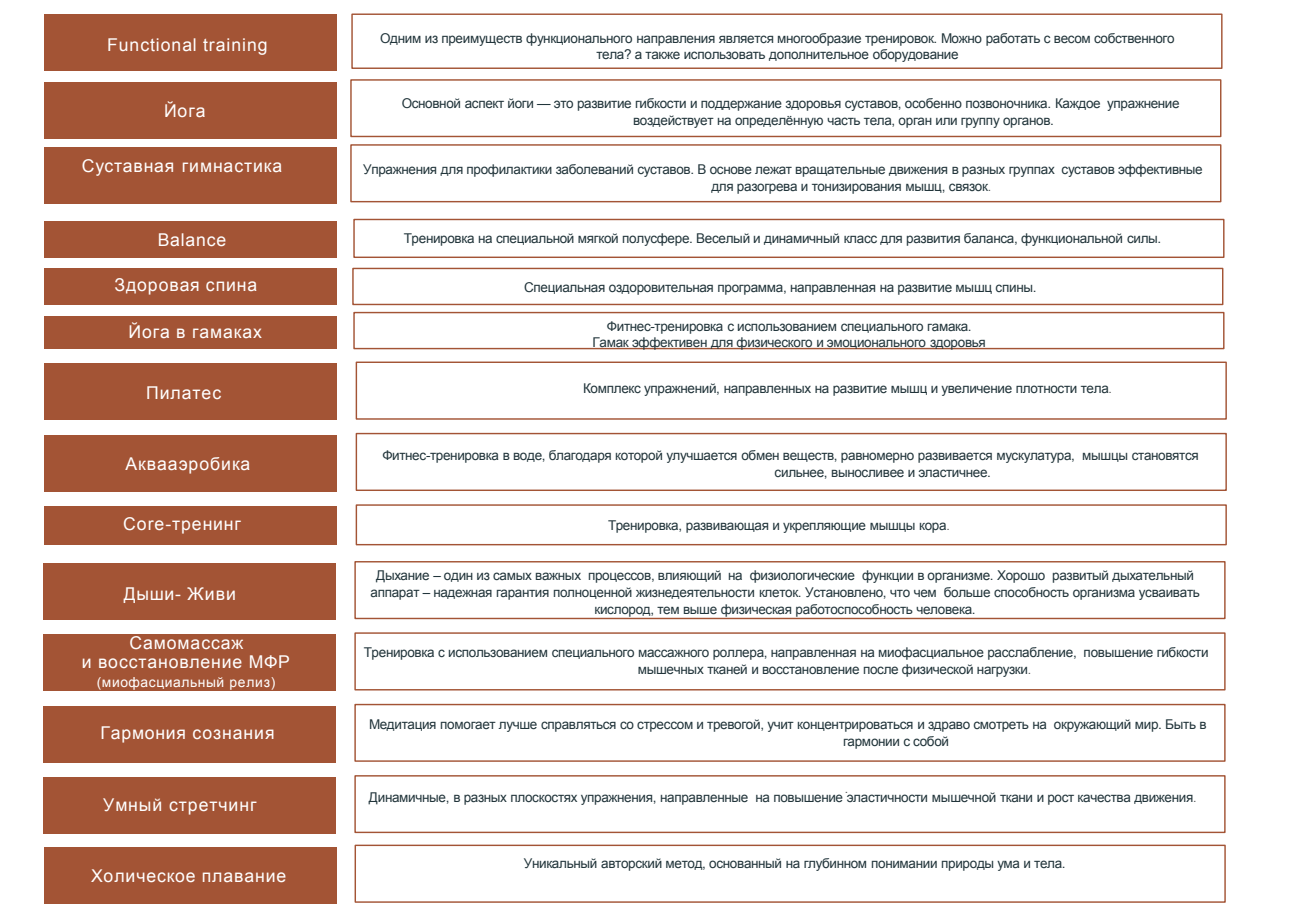
<style>
.page{position:relative;width:1289px;height:919px;background:#fff}
.page>*{position:absolute;margin:0;border:0;box-sizing:border-box;transform-origin:0 0}
.t1{font:17.7px "Arial";letter-spacing:.05em;color:#fff}
.t2{font:13.8px "Arial";letter-spacing:.04em;color:#fff}
.t3{font:13.5px/17px "Arial";letter-spacing:-.025em;color:#22353b}
.t4{font:12.3px "Arial";color:#585b5c}
.s1{font-size:12.3px;color:#585b5c}
</style>
<div class="page">
<div style="left:45px;top:14px;width:292px;height:57px;background:#a35435"></div>
<div style="left:45px;top:847px;width:292px;height:57px;background:#a35435"></div>
<div style="left:45px;top:82px;width:292px;height:57px;background:#a35435"></div>
<div style="left:45px;top:147px;width:292px;height:56px;background:#a35435"></div>
<div style="left:45px;top:221px;width:292px;height:37px;background:#a35435"></div>
<div style="left:45px;top:316px;width:292px;height:33px;background:#a35435"></div>
<div style="left:45px;top:364px;width:292px;height:56px;background:#a35435"></div>
<div style="left:45px;top:435px;width:292px;height:57px;background:#a35435"></div>
<div style="left:45px;top:506px;width:292px;height:38px;background:#a35435"></div>
<div style="left:43px;top:563px;width:292px;height:57px;background:#a35435"></div>
<div style="left:43px;top:634px;width:292px;height:57px;background:#a35435"></div>
<div style="left:43px;top:706px;width:292px;height:56px;background:#a35435"></div>
<div style="left:43px;top:777px;width:292px;height:57px;background:#a35435"></div>
<div style="left:351px;top:13px;width:871px;height:56px;border:1px solid #a35435"></div>
<div style="left:350px;top:144px;width:871px;height:58px;border:1px solid #a35435"></div>
<div style="left:353px;top:219px;width:871px;height:39px;border:1px solid #a35435"></div>
<div style="left:353px;top:312px;width:871px;height:37px;border:1px solid #a35435"></div>
<div style="left:355px;top:361px;width:871px;height:59px;border:1px solid #a35435"></div>
<div style="left:355px;top:433px;width:871px;height:58px;border:1px solid #a35435"></div>
<div style="left:355px;top:504px;width:871px;height:41px;border:1px solid #a35435"></div>
<div style="left:354px;top:561px;width:871px;height:58px;border:1px solid #a35435"></div>
<div style="left:354px;top:632px;width:871px;height:58px;border:1px solid #a35435"></div>
<div style="left:354px;top:704px;width:871px;height:58px;border:1px solid #a35435"></div>
<div style="left:354px;top:775px;width:871px;height:58px;border:1px solid #a35435"></div>
<div style="left:354px;top:844px;width:871px;height:59px;border:1px solid #a35435"></div>
<div style="left:350px;top:79px;width:871px;height:58px;border:1px solid #a35435"></div>
<div style="left:45px;top:268px;width:292px;height:37px;background:#a35435"></div>
<div style="left:352px;top:268px;width:871px;height:37px;border:1px solid #a35435"></div>
<p class="t1" style="left:107px;top:34px;width:162px">Functional training</p>
<p class="t3" style="left:380px;top:30px;width:796px;line-height:16.2px;text-align:center">Одним из преимуществ функционального направления является многообразие тренировок. Можно работать с весом собственного тела? а также использовать дополнительное оборудование</p>
<p class="t1" style="left:164px;top:99px;width:43px">Йога</p>
<p class="t1" style="left:82px;top:154px;width:202px">Суставная гимнастика</p>
<p class="t3" style="left:633px;top:95px;width:548px;text-indent:-231px">Основной аспект йоги — это развитие гибкости и поддержание здоровья суставов, особенно позвоночника. Каждое упражнение воздействует на определённую часть тела, орган или группу органов.</p>
<p class="t3" style="left:711px;top:161px;width:493px;text-indent:-348px">Упражнения для профилактики заболеваний суставов. В основе лежат вращательные движения в разных группах суставов эффективные для разогрева и тонизирования мышц, связок<span class="s1">.</span></p>
<p class="t1" style="left:158px;top:228px;width:70px">Balance</p>
<p class="t1" style="left:114px;top:273px;width:144px">Здоровая спина</p>
<p class="t3" style="left:404px;top:230px;width:759px">Тренировка на специальной мягкой полусфере. Веселый и динамичный класс для развития баланса, функциональной силы.</p>
<p class="t3" style="left:524px;top:279px;width:514px">Специальная оздоровительная программа, направленная на развитие мышц спины.</p>
<p class="t1" style="left:129px;top:320px;width:135px">Йога в гамаках</p>
<p class="t3" style="left:607px;top:318px;width:366px">Фитнес-тренировка с использованием специального гамака.</p>
<p class="t3" style="left:592px;top:334px;width:395px">Гамак эффективен для физического и эмоционального здоровья</p>
<p class="t1" style="left:146px;top:381px;width:76px">Пилатес</p>
<p class="t3" style="left:583px;top:380px;width:530px">Комплекс упражнений, направленных на развитие мышц и увеличение плотности тела<span class="s1">.</span></p>
<p class="t1" style="left:126px;top:452px;width:126px">Аквааэробика</p>
<p class="t1" style="left:123px;top:512px;width:119px">Сore-тренинг</p>
<p class="t1" style="left:124px;top:582px;width:114px">Дыши- Живи</p>
<p class="t1" style="left:129px;top:631px;width:116px">Самомассаж</p>
<p class="t1" style="left:82px;top:650px;width:209px">и восстановление МФР</p>
<p class="t2" style="left:97px;top:673px;width:180px">(миофасциальный релиз)</p>
<p class="t1" style="left:101px;top:721px;width:175px">Гармония сознания</p>
<p class="t1" style="left:103px;top:792px;width:155px">Умный стретчинг</p>
<p class="t1" style="left:91px;top:864px;width:197px">Холическое плавание</p>
<p class="t3" style="left:774px;top:447px;width:426px;text-indent:-392px">Фитнес-тренировка в воде, благодаря которой улучшается обмен веществ, равномерно развивается мускулатура, мышцы становятся сильнее, выносливее и эластичнее.</p>
<p class="t3" style="left:608px;top:517px;width:343px">Тренировка, развивающая и укрепляющие мышцы кора<span class="s1">.</span></p>
<p class="t3" style="left:370px;top:567px;width:830px;text-align:center">Дыхание – один из самых важных процессов, влияющий на физиологические функции в организме. Хорошо развитый дыхательный аппарат – надежная гарантия полноценной жизнедеятельности клеток. Установлено, что чем больше способность организма усваивать кислород, тем выше физическая работоспособность человека.</p>
<p class="t3" style="left:638px;top:644px;width:572px;text-indent:-274px">Тренировка с использованием специального массажного роллера, направленная на миофасциальное расслабление, повышение гибкости мышечных тканей и восстановление после физической нагрузки<span class="s1">.</span></p>
<p class="t3" style="left:843px;top:716px;width:365px;text-indent:-474px">Медитация помогает лучше справляться со стрессом и тревогой, учит концентрироваться и здраво смотреть на окружающий мир. Быть в гармонии с собой</p>
<p class="t4" style="left:844px;top:781px;width:5px">.</p>
<p class="t3" style="left:369px;top:789px;width:829px">Динамичные, в разных плоскостях упражнения, направленные на повышение эластичности мышечной ткани и рост качества движения<span class="s1">.</span></p>
<p class="t3" style="left:524px;top:855px;width:543px">Уникальный авторский метод, основанный на глубинном понимании природы ума и тела.</p>
</div>
